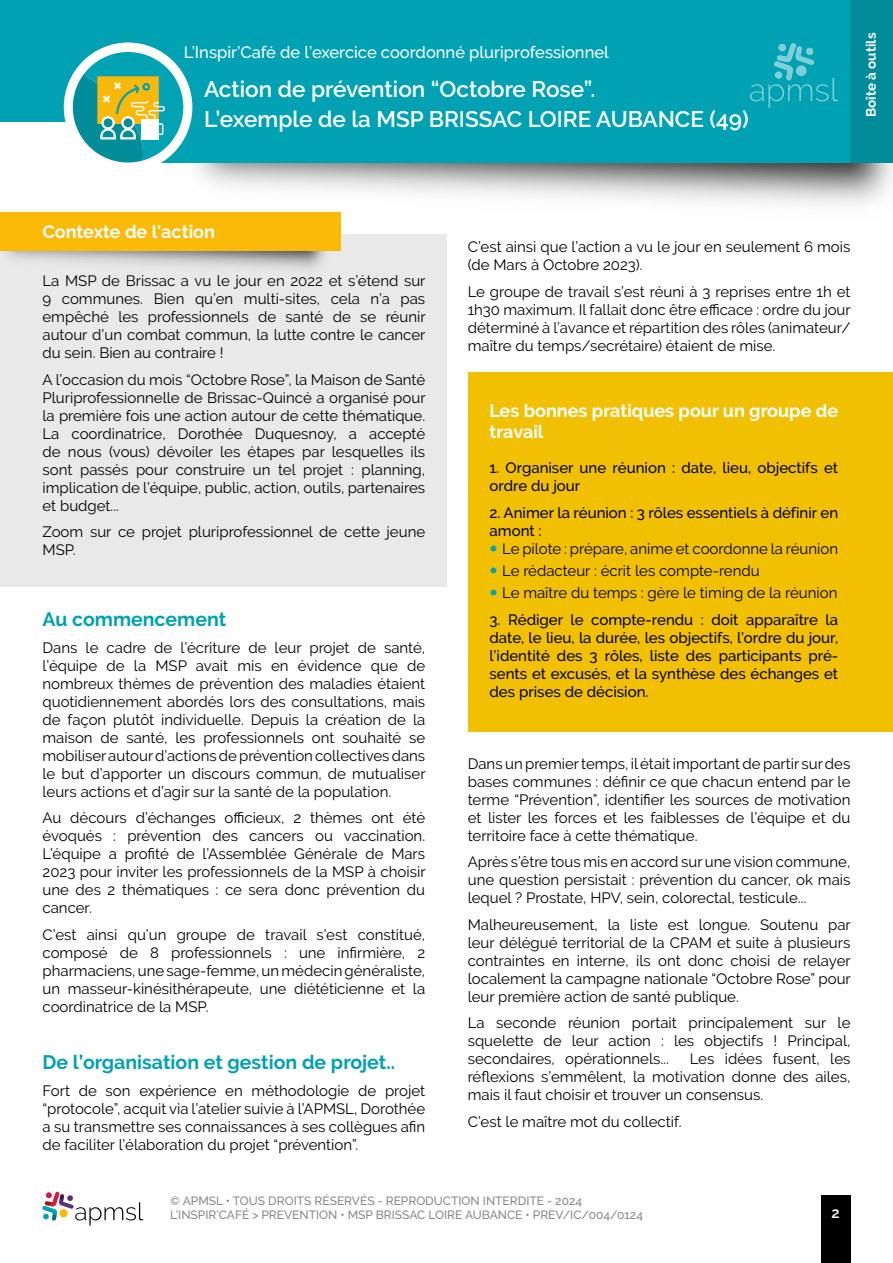
<style>
.page{position:relative;width:893px;height:1263px;background:#fff}
.page>*{position:absolute;margin:0;border:0;box-sizing:border-box;transform-origin:0 0}
.t1{font:600 22.5px/30px "Raleway";color:#fff}
.t2{font:700 19.5px "Raleway";color:#00a1b3}
.t3{font:700 18px/21.6px "Raleway";color:#fff}
.t4{font:500 16.5px "Raleway";color:#fff}
.t5{font:15px/18px "Raleway";color:#000;text-align:justify}
.t6{font:500 15px/18px "Raleway";color:#000}
.t7{font:600 15px "Raleway";color:#fff}
.t8{font:700 13.5px "Raleway";color:#fff}
.t9{font:500 12px/14.4px "Raleway";color:#878787}
</style>
<div class="page">
<img style="left:158px;top:163px;width:735px;height:152px">
<div style="left:132px;top:121px;width:761px;height:42px;background:#00a1b3"></div>
<div style="left:0;top:0;width:893px;height:121px;background:#00a1b3"></div>
<div style="left:64px;top:43px;width:128px;height:129px;background:#fff;border-radius:50%"></div>
<svg style="left:73px;top:52px;width:110px;height:111px"></svg>
<svg style="left:750px;top:43px;width:88px;height:65px"></svg>
<div style="left:850px;top:0;width:43px;height:163px;background:#028b98"></div>
<div style="left:821px;top:1196px;width:29px;height:67px;background:#000"></div>
<div style="left:0;top:234px;width:446px;height:353px;background:#e9e9e9"></div>
<svg style="left:43px;top:1192px;width:100px;height:33px"></svg>
<div style="left:0;top:213px;width:340px;height:38px;background:#fbba07"></div>
<div style="left:468px;top:373px;width:425px;height:359px;background:#f2c003"></div>
<p class="t4" style="left:184px;top:43px;width:427px">L’Inspir’Café de l’exercice coordonné pluriprofessionnel</p>
<h1 class="t1" style="left:204px;top:74px;width:546px">Action de prévention “Octobre Rose”.<br>L’exemple de la MSP BRISSAC LOIRE AUBANCE (49)</h1>
<p class="t8" style="left:863px;top:117px;width:86px;rotate:-90deg">Boîte à outils</p>
<p class="t3" style="left:43px;top:221px;width:174px">Contexte de l'action</p>
<p class="t5" style="left:43px;top:272px;width:385px">La MSP de Brissac a vu le jour en 2022 et s’étend sur 9 communes. Bien qu’en multi-sites, cela n’a pas empêché les professionnels de santé de se réunir autour d’un combat commun, la lutte contre le cancer du sein. Bien au contraire !</p>
<p class="t5" style="left:43px;top:370px;width:385px">A l’occasion du mois “Octobre Rose”, la Maison de Santé Pluriprofessionnelle de Brissac-Quincé a organisé pour la première fois une action autour de cette thématique.<br>La coordinatrice, Dorothée Duquesnoy, a accepté de nous (vous) dévoiler les étapes par lesquelles ils sont passés pour construire un tel projet : planning, implication de l’équipe, public, action, outils, partenaires et budget...</p>
<p class="t5" style="left:43px;top:523px;width:384px">Zoom sur ce projet pluriprofessionnel de cette jeune<br>MSP.</p>
<h2 class="t2" style="left:43px;top:608px;width:185px">Au commencement</h2>
<p class="t5" style="left:43px;top:639px;width:385px">Dans le cadre de l’écriture de leur projet de santé, l’équipe de la MSP avait mis en évidence que de nombreux thèmes de prévention des maladies étaient quotidiennement abordés lors des consultations, mais de façon plutôt individuelle. Depuis la création de la maison de santé, les professionnels ont souhaité se mobiliser autour d’actions de prévention collectives dans le but d’apporter un discours commun, de mutualiser leurs actions et d’agir sur la santé de la population.</p>
<p class="t5" style="left:43px;top:809px;width:385px">Au décours d’échanges officieux, 2 thèmes ont été évoqués : prévention des cancers ou vaccination.<br>L’équipe a profité de l’Assemblée Générale de Mars 2023 pour inviter les professionnels de la MSP à choisir une des 2 thématiques : ce sera donc prévention du cancer.</p>
<p class="t5" style="left:43px;top:926px;width:384px">C’est ainsi qu’un groupe de travail s’est constitué, composé de 8 professionnels : une infirmière, 2 pharmaciens, une sage-femme, un médecin généraliste, un masseur-kinésithérapeute, une diététicienne et la coordinatrice de la MSP.</p>
<h2 class="t2" style="left:43px;top:1051px;width:354px">De l’organisation et gestion de projet..</h2>
<p class="t5" style="left:43px;top:1081px;width:384px">Fort de son expérience en méthodologie de projet “protocole”, acquit via l’atelier suivie à l’APMSL, Dorothée a su transmettre ses connaissances à ses collègues afin de faciliter l’élaboration du projet “prévention”.</p>
<p class="t5" style="left:468px;top:238px;width:384px">C’est ainsi que l’action a vu le jour en seulement 6 mois (de Mars à Octobre 2023).</p>
<p class="t5" style="left:468px;top:282px;width:385px">Le groupe de travail s’est réuni à 3 reprises entre 1h et 1h30 maximum. Il fallait donc être efficace : ordre du jour déterminé à l’avance et répartition des rôles (animateur/ maître du temps/secrétaire) étaient de mise.</p>
<p class="t3" style="left:489px;top:400px;width:350px">Les bonnes pratiques pour un groupe de travail</p>
<p class="t6" style="left:489px;top:459px;width:350px">1. Organiser une réunion : date, lieu, objectifs et ordre du jour</p>
<p class="t6" style="left:489px;top:503px;width:350px">2. Animer la réunion : 3 rôles essentiels à définir en amont :</p>
<p class="t5" style="left:502px;top:537px;width:337px;line-height:22.2px;text-align:left">Le pilote : prépare, anime et coordonne la réunion<br>Le rédacteur : écrit les compte-rendu<br>Le maître du temps : gère le timing de la réunion</p>
<p class="t6" style="left:489px;top:610px;width:350px;text-align:justify">3. Rédiger le compte-rendu : doit apparaître la date, le lieu, la durée, les objectifs, l’ordre du jour, l’identité des 3 rôles, liste des participants pré&shy;sents et excusés, et la synthèse des échanges et des prises de décision.</p>
<p class="t5" style="left:468px;top:754px;width:384px">Dans un premier temps, il était important de partir sur des bases communes : définir ce que chacun entend par le terme “Prévention”, identifier les sources de motivation et lister les forces et les faiblesses de l’équipe et du territoire face à cette thématique.</p>
<p class="t5" style="left:468px;top:853px;width:384px">Après s’être tous mis en accord sur une vision commune, une question persistait : prévention du cancer, ok mais lequel ? Prostate, HPV, sein, colorectal, testicule...</p>
<p class="t5" style="left:468px;top:916px;width:385px">Malheureusement, la liste est longue. Soutenu par leur délégué territorial de la CPAM et suite à plusieurs contraintes en interne, ils ont donc choisi de relayer localement la campagne nationale “Octobre Rose” pour leur première action de santé publique.</p>
<p class="t5" style="left:468px;top:1014px;width:384px">La seconde réunion portait principalement sur le squelette de leur action : les objectifs ! Principal, secondaires, opérationnels...</p>
<p class="t5" style="left:468px;top:1050px;width:384px;text-indent:222px">Les idées fusent, les réflexions s’emmêlent, la motivation donne des ailes, mais il faut choisir et trouver un consensus.</p>
<p class="t5" style="left:468px;top:1113px;width:215px">C’est le maître mot du collectif.</p>
<p class="t9" style="left:170px;top:1193px;width:474px">© APMSL • TOUS DROITS RÉSERVÉS - REPRODUCTION INTERDITE - 2024<br>L’INSPIR’CAFÉ &gt; PREVENTION • MSP BRISSAC LOIRE AUBANCE • PREV/IC/004/0124</p>
<p class="t7" style="left:831px;top:1204px;width:10px">2</p>
</div>
